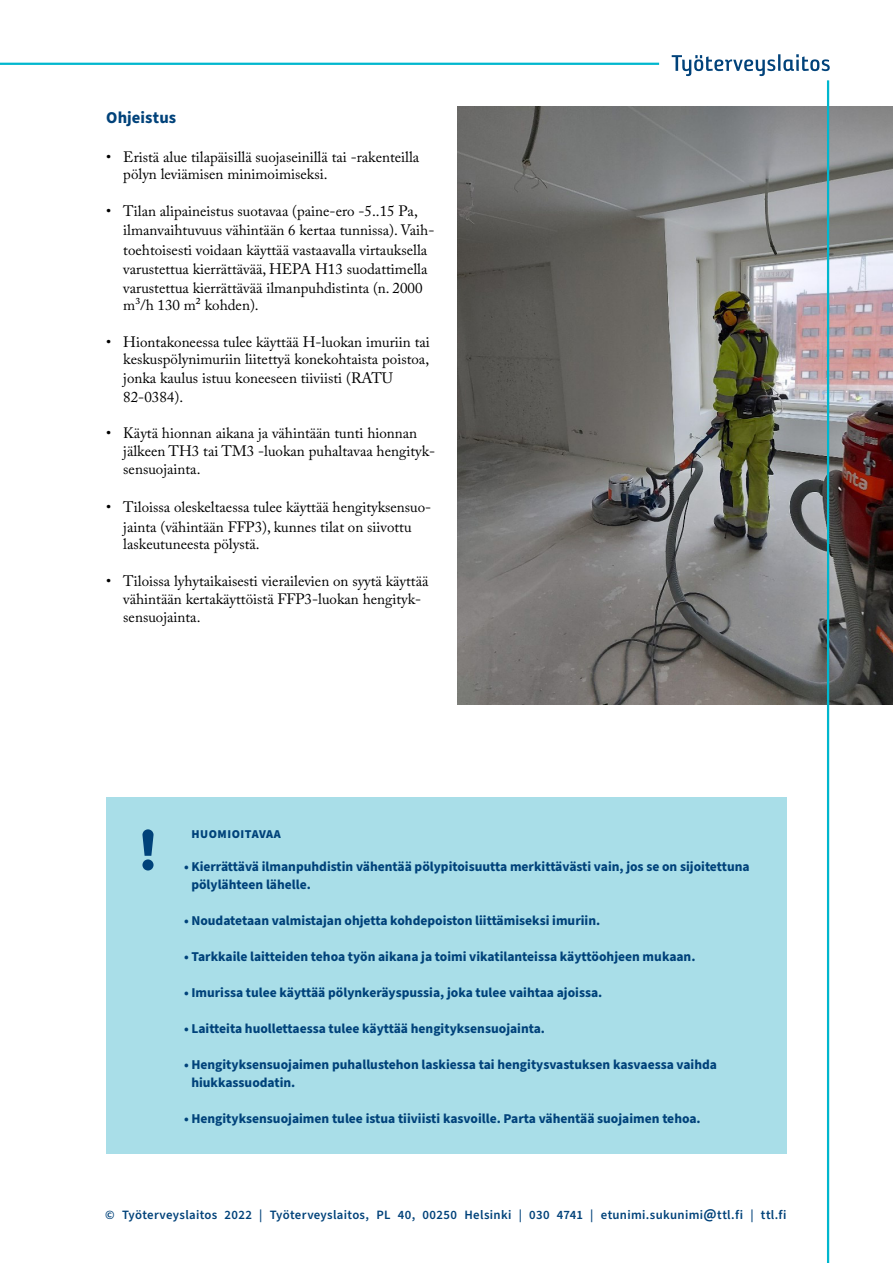
<style>
.page{position:relative;width:893px;height:1263px;background:#fff}
.page>*{position:absolute;margin:0;border:0;box-sizing:border-box;transform-origin:0 0}
.H2_väliotsikko{font:700 16.5px "Source Sans Pro";letter-spacing:.005em;color:#00427a}
.bullet_lista{font:15px/17.2px "Adobe Caslon Pro";color:#000}
.bullet_lista_kuvassa{font:700 13.5px/18px "Source Sans Pro";color:#00427a}
.Yhteystiedot{font:600 12.75px "Source Sans Pro";letter-spacing:.025em;color:#00427a}
.Huomiolaatikko{font:900 12px "Source Sans Pro";letter-spacing:.045em;color:#00427a}
.s1{font-size:15px}
</style>
<div class="page">
<img style="left:457px;top:107px;width:436px;height:598px">
<svg style="left:672px;top:54px;width:158px;height:22px"></svg>
<hr style="left:0;top:63px;width:659px;height:2px;background:#00b7ce">
<hr style="left:827px;top:80px;width:2px;height:1183px;background:#00b7ce">
<div style="left:106px;top:798px;width:681px;height:356px;background:#a9dee8"></div>
<svg style="left:142px;top:829px;width:12px;height:27px"></svg>
<div style="left:142px;top:859px;width:12px;height:11px;background:#00427a;border-radius:50%"></div>
<h2 class="H2_väliotsikko" style="left:106px;top:106px;width:71px">Ohjeistus</h2>
<p class="bullet_lista" style="left:123px;top:148px;width:298px;text-indent:-17px">• Eristä alue tilapäisillä suojaseinillä tai -rakenteilla pölyn leviämisen minimoimiseksi.</p>
<p class="bullet_lista" style="left:123px;top:202px;width:313px;line-height:18.8px;text-indent:-17px">• Tilan alipaineistus suotavaa (paine-ero -5..15 Pa, ilmanvaihtuvuus vähintään 6 kertaa tunnissa). Vaih-</p>
<p class="bullet_lista" style="left:123px;top:241px;width:306px;line-height:18.8px;text-align:justify">toehtoisesti voidaan käyttää vastaavalla virtauksella varustettua kierrättävää, HEPA H13 suodattimella varustettua kierrättävää ilmanpuhdistinta (n. 2000</p>
<p class="bullet_lista" style="left:123px;top:296px;width:137px">m3/h 130 m2 kohden).</p>
<p class="bullet_lista" style="left:106px;top:333px;width:325px;text-align:right">• Hiontakoneessa tulee käyttää H-luokan imuriin tai keskuspölynimuriin liitettyä konekohtaista poistoa,</p>
<p class="bullet_lista" style="left:123px;top:368px;width:271px;line-height:18.8px">jonka kaulus istuu koneeseen tiiviisti (RATU<br>82-0384).</p>
<p class="bullet_lista" style="left:123px;top:425px;width:313px;text-indent:-17px">• Käytä hionnan aikana ja vähintään tunti hionnan jälkeen TH3 tai TM3 -luokan puhaltavaa hengityk-</p>
<p class="bullet_lista" style="left:123px;top:461px;width:79px">sensuojainta.</p>
<p class="bullet_lista" style="left:106px;top:497px;width:326px;line-height:20.2px;text-align:center">• Tiloissa oleskeltaessa tulee käyttää hengityksensuo&shy;jainta (vähintään FFP3), kunnes tilat on siivottu</p>
<p class="bullet_lista" style="left:123px;top:536px;width:138px">laskeutuneesta pölystä.</p>
<p class="bullet_lista" style="left:123px;top:572px;width:307px;text-indent:-17px">• Tiloissa lyhytaikaisesti vierailevien on syytä käyttää vähintään kertakäyttöistä FFP3-luokan hengityk-</p>
<p class="bullet_lista" style="left:123px;top:608px;width:79px">sensuojainta.</p>
<p class="Huomiolaatikko" style="left:191px;top:825px;width:91px">HUOMIOITAVAA</p>
<p class="bullet_lista_kuvassa" style="left:191px;top:857px;width:560px;text-indent:-7px">• Kierrättävä ilmanpuhdistin vähentää pölypitoisuutta merkittävästi vain, jos se on sijoitettuna pölylähteen lähelle.</p>
<p class="bullet_lista_kuvassa" style="left:184px;top:911px;width:418px">• Noudatetaan valmistajan ohjetta kohdepoiston liittämiseksi imuriin.</p>
<p class="bullet_lista_kuvassa" style="left:184px;top:947px;width:513px">• Tarkkaile laitteiden tehoa työn aikana ja toimi vikatilanteissa käyttöohjeen mukaan.</p>
<p class="bullet_lista_kuvassa" style="left:184px;top:983px;width:420px">• Imurissa tulee käyttää pölynkeräyspussia, joka tulee vaihtaa ajoissa.</p>
<p class="bullet_lista_kuvassa" style="left:184px;top:1019px;width:362px">• Laitteita huollettaessa tulee käyttää hengityksensuojainta.</p>
<p class="bullet_lista_kuvassa" style="left:191px;top:1055px;width:527px;text-indent:-7px">• Hengityksensuojaimen puhallustehon laskiessa tai hengitysvastuksen kasvaessa vaihda hiukkassuodatin.</p>
<p class="bullet_lista_kuvassa" style="left:184px;top:1109px;width:518px">• Hengityksensuojaimen tulee istua tiiviisti kasvoille. Parta vähentää suojaimen tehoa.</p>
<p class="Yhteystiedot" style="left:105px;top:1206px;width:683px">© Työterveyslaitos 2022 | Työterveyslaitos, PL 40, 00250 Helsinki | 030 4741 | etunimi.sukunimi<span class="s1">@</span>ttl.fi | ttl.fi</p>
</div>
